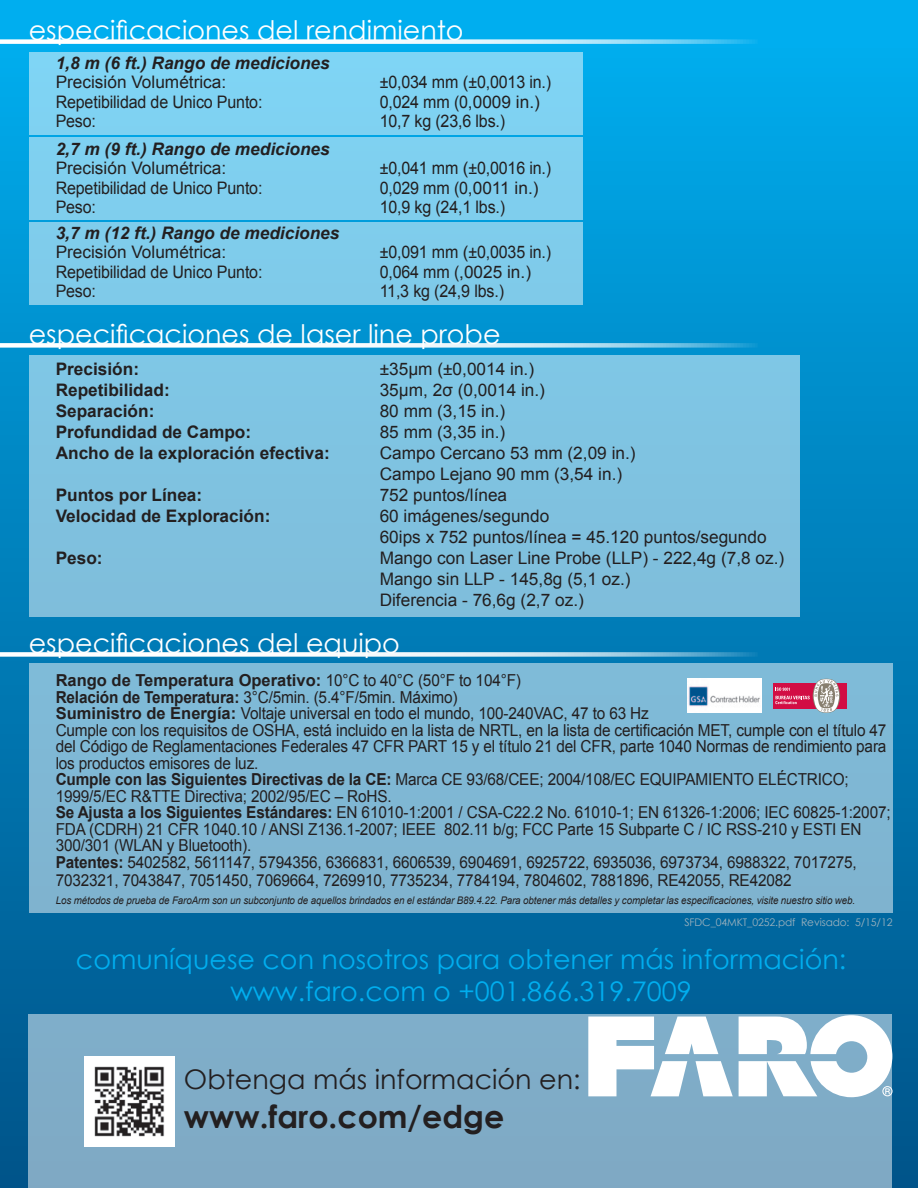
<style>
.page{position:relative;width:918px;height:1188px;background:#fff}
.page>*{position:absolute;margin:0;border:0;box-sizing:border-box;transform-origin:0 0}
.Text{font:700 31.65px "Century Gothic";color:#231f20}
.t1{font:27px "Century Gothic";color:#fff}
.t2{font:27px "Century Gothic";color:#00aeef}
.Text-2{font:27px "Century Gothic";color:#231f20}
.t3{font:17.25px "Arial";color:#231f20}
.t4{font:17.25px "Arial";color:#231f20;scale:.93 1}
.t5{font:700 17.25px "Arial";color:#231f20}
.t6{font:italic 700 17.25px "Arial";color:#231f20}
.t7{font:16.5px/16.5px "Arial";letter-spacing:-.01em;color:#231f20;scale:.93 1}
.t8{font:700 16.5px "Arial";color:#231f20}
.t9{font:italic 10.5px "Arial";letter-spacing:-.01em;color:#231f20;scale:.93 1}
.t10{font:10.5px "Century Gothic";letter-spacing:-.01em;color:#9db2be}
.s1{font-weight:400}
.s2{font-weight:700}
.s3{font-size:26.7px}
</style>
<div class="page">
<div style="left:0;top:0;width:918px;height:1188px;background:linear-gradient(to bottom,#00adee,#035489)"></div>
<svg style="left:0;top:652px;width:758px;height:5px"></svg>
<svg style="left:0;top:343px;width:758px;height:5px"></svg>
<svg style="left:0;top:39px;width:758px;height:5px"></svg>
<div style="left:29px;top:52px;width:554px;height:83px;background:#7fd3f3"></div>
<div style="left:29px;top:137px;width:554px;height:83px;background:#7fcfef"></div>
<div style="left:29px;top:223px;width:554px;height:82px;background:#7fcbeb"></div>
<div style="left:29px;top:664px;width:864px;height:249px;background:#7fb7d4"></div>
<div style="left:29px;top:1014px;width:863px;height:174px;background:#7fabc6"></div>
<div style="left:29px;top:355px;width:771px;height:261px;background:#7fc2e0"></div>
<div style="left:773px;top:683px;width:73px;height:25px;background:#d20d44"></div>
<svg style="left:775px;top:679px;width:65px;height:34px"></svg>
<img style="left:688px;top:679px;width:73px;height:34px">
<svg style="left:739px;top:1015px;width:154px;height:82px"></svg>
<svg style="left:588px;top:1017px;width:145px;height:79px"></svg>
<img style="left:84px;top:1056px;width:91px;height:91px">
<p class="t1" style="left:29px;top:11px;width:436px">especificaciones del rendimiento</p>
<p class="t6" style="left:56px;top:52px;width:276px">1,8 m (6 ft.) Rango de mediciones</p>
<p class="t3" style="left:56px;top:71px;width:172px">Precisión Volumétrica:</p>
<p class="t4" style="left:380px;top:71px;width:186px">±0,034 mm (±0,0013 in.)</p>
<p class="t4" style="left:56px;top:90px;width:224px">Repetibilidad de Unico Punto:</p>
<p class="t4" style="left:380px;top:90px;width:174px">0,024 mm (0,0009 in.)</p>
<p class="t4" style="left:56px;top:110px;width:45px">Peso:</p>
<p class="t4" style="left:380px;top:110px;width:136px">10,7 kg (23,6 lbs.)</p>
<p class="t6" style="left:56px;top:138px;width:276px">2,7 m (9 ft.) Rango de mediciones</p>
<p class="t3" style="left:56px;top:157px;width:172px">Precisión Volumétrica:</p>
<p class="t4" style="left:380px;top:157px;width:186px">±0,041 mm (±0,0016 in.)</p>
<p class="t4" style="left:56px;top:176px;width:224px">Repetibilidad de Unico Punto:</p>
<p class="t4" style="left:380px;top:176px;width:172px">0,029 mm (0,0011 in.)</p>
<p class="t4" style="left:56px;top:196px;width:45px">Peso:</p>
<p class="t4" style="left:380px;top:196px;width:136px">10,9 kg (24,1 lbs.)</p>
<p class="t6" style="left:56px;top:222px;width:285px">3,7 m (12 ft.) Rango de mediciones</p>
<p class="t3" style="left:56px;top:241px;width:172px">Precisión Volumétrica:</p>
<p class="t4" style="left:380px;top:241px;width:186px">±0,091 mm (±0,0035 in.)</p>
<p class="t4" style="left:56px;top:260px;width:224px">Repetibilidad de Unico Punto:</p>
<p class="t4" style="left:380px;top:260px;width:164px">0,064 mm (,0025 in.)</p>
<p class="t4" style="left:56px;top:280px;width:45px">Peso:</p>
<p class="t4" style="left:380px;top:280px;width:135px">11,3 kg (24,9 lbs.)</p>
<p class="t1" style="left:29px;top:315px;width:473px">especificaciones de laser line probe</p>
<p class="t5" style="left:56px;top:357px;width:85px">Precisión:</p>
<p class="t3" style="left:380px;top:357px;width:156px">±35µm (±0,0014 in.)</p>
<p class="t5" style="left:56px;top:378px;width:116px">Repetibilidad:</p>
<p class="t3" style="left:380px;top:378px;width:167px">35µm, 2σ (0,0014 in.)</p>
<p class="t5" style="left:56px;top:399px;width:100px">Separación:</p>
<p class="t3" style="left:380px;top:399px;width:127px">80 mm (3,15 in.)</p>
<p class="t5" style="left:56px;top:420px;width:197px">Profundidad de Campo:</p>
<p class="t3" style="left:380px;top:420px;width:127px">85 mm (3,35 in.)</p>
<p class="t5" style="left:56px;top:441px;width:276px">Ancho de la exploración efectiva:</p>
<p class="t3" style="left:380px;top:441px;width:257px">Campo Cercano 53 mm (2,09 in.)</p>
<p class="t3" style="left:380px;top:462px;width:244px">Campo Lejano 90 mm (3,54 in.)</p>
<p class="t5" style="left:56px;top:483px;width:148px">Puntos por Línea:</p>
<p class="t3" style="left:380px;top:483px;width:129px">752 puntos/línea</p>
<p class="t5" style="left:56px;top:504px;width:216px">Velocidad de Exploración:</p>
<p class="t3" style="left:380px;top:504px;width:171px">60 imágenes/segundo</p>
<p class="t3" style="left:380px;top:525px;width:388px">60ips x 752 puntos/línea = 45.120 puntos/segundo</p>
<p class="t5" style="left:56px;top:546px;width:48px">Peso:</p>
<p class="t3" style="left:380px;top:546px;width:406px">Mango con Laser Line Probe (LLP) - 222,4g (7,8 oz.)</p>
<p class="t3" style="left:380px;top:567px;width:252px">Mango sin LLP - 145,8g (5,1 oz.)</p>
<p class="t3" style="left:380px;top:588px;width:206px">Diferencia - 76,6g (2,7 oz.)</p>
<p class="t1" style="left:29px;top:624px;width:373px">especificaciones del equipo</p>
<p class="t8" style="left:56px;top:670px;width:467px">Rango de Temperatura Operativo: <span class="s1">10°C to 40°C (50°F to 104°F)</span></p>
<p class="t7" style="left:56px;top:689px;width:434px"><span class="s2">Relación de Temperatura:</span> 3°C/5min. (5.4°F/5min. Máximo)</p>
<p class="t7" style="left:56px;top:705px;width:639px"><span class="s2">Suministro de Energía:</span> Voltaje universal en todo el mundo, 100-240VAC, 47 to 63 Hz</p>
<p class="t7" style="left:56px;top:722px;width:895px;text-align:justify">Cumple con los requisitos de OSHA, está incluido en la lista de NRTL, en la lista de certificación MET, cumple con el título 47 del Código de Reglamentaciones Federales 47 CFR PART 15 y el título 21 del CFR, parte 1040 Normas de rendimiento para los productos emisores de luz.</p>
<p class="t7" style="left:56px;top:771px;width:854px"><span class="s2">Cumple con las Siguientes Directivas de la CE:</span> Marca CE 93/68/CEE; 2004/108/EC EQUIPAMIENTO ELÉCTRICO;<br>1999/5/EC R&amp;TTE Directiva; 2002/95/EC – RoHS.</p>
<p class="t7" style="left:56px;top:804px;width:899px"><span class="s2">Se Ajusta a los Siguientes Estándares:</span> EN 61010-1:2001 / CSA-C22.2 No. 61010-1; EN 61326-1:2006; IEC 60825-1:2007;<br>FDA (CDRH) 21 CFR 1040.10 / ANSI Z136.1-2007; IEEE 802.11 b/g; FCC Parte 15 Subparte C / IC RSS-210 y ESTI EN<br>300/301 (WLAN y Bluetooth).</p>
<p class="t7" style="left:56px;top:853px;width:863px;line-height:18px"><span class="s2">Patentes:</span> 5402582, 5611147, 5794356, 6366831, 6606539, 6904691, 6925722, 6935036, 6973734, 6988322, 7017275,<br>7032321, 7043847, 7051450, 7069664, 7269910, 7735234, 7784194, 7804602, 7881896, RE42055, RE42082</p>
<p class="t9" style="left:56px;top:893px;width:861px">Los métodos de prueba de FaroArm son un subconjunto de aquellos brindados en el estándar B89.4.22. Para obtener más detalles y completar las especificaciones, visite nuestro sitio web.</p>
<p class="t10" style="left:684px;top:915px;width:210px">SFDC_04MKT_0252.pdf Revisado: 5/15/12</p>
<p class="t2" style="left:76px;top:940px;width:772px">comuníquese con nosotros para obtener más información:</p>
<p class="t2" style="left:230px;top:973px;width:463px">www.faro.com o +001.866.319.7009</p>
<p class="Text-2" style="left:184px;top:1061px;width:398px">Obtenga más información en<span class="s3">:</span></p>
<p class="Text" style="left:184px;top:1093px;width:322px">www.faro.com/edge</p>
</div>
